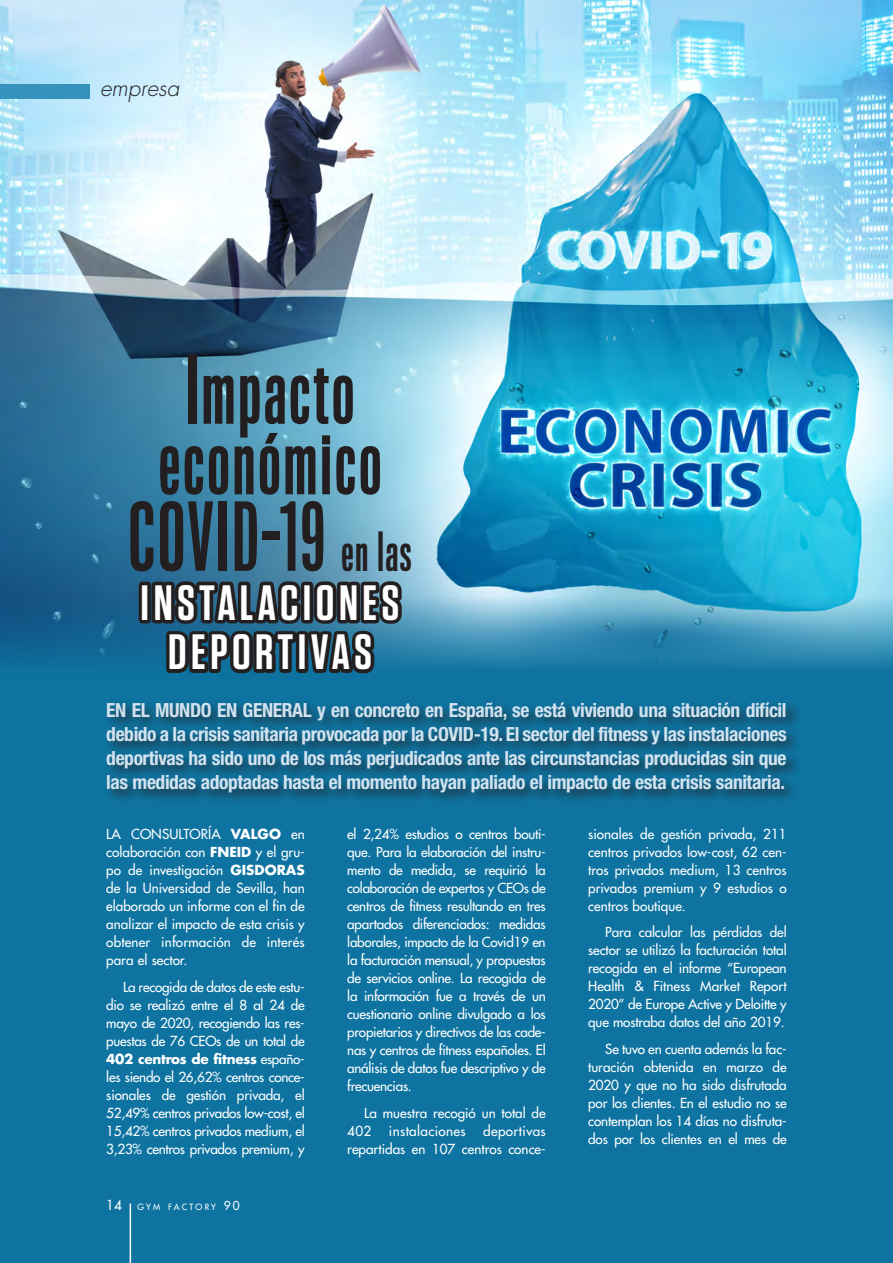
<style>
.page{position:relative;width:893px;height:1263px;background:#0e73a0}
.page>*{position:absolute;margin:0;border:0;box-sizing:border-box;transform-origin:0 0}
.HED_Sans_Style{font:86.7px/73.5px "Titling Gothic FB Skyline Standard";letter-spacing:.04em;color:#231f20;text-align:center}
.Cuerpo{font:600 49.5px/49.5px "Tungsten";letter-spacing:.09em;color:#fff;text-align:center}
.t1{font:italic 300 22.5px "Futura Std";color:#231f20}
.t2{font:700 condensed 19.5px/24px "Helvetica Neue LT Std";letter-spacing:-.02em;color:#d2e2ef;text-align:justify}
.t3{font:500 13.5px/18px "Futura Std";letter-spacing:-.01em;color:#fff;text-align:justify}
.t4{font:500 13.5px "Futura Std";letter-spacing:.025em;color:#fff}
.t5{font:500 8.4px "Futura Std";letter-spacing:.255em;color:#fff}
.s1{font-size:49.5px}
.s2{font-weight:700}
.s3{font-size:13.5px}
.s4{font-size:12px}
</style>
<div class="page">
<img style="left:0;top:0;width:893px;height:666px">
<div style="left:0;top:85px;width:90px;height:14px;background:#3691bd"></div>
<div style="left:104px;top:699px;width:697px;height:108px;background:#231f20;opacity:.75"></div>
<hr style="left:130px;top:1203px;width:1px;height:60px;background:#fff">
<div style="left:139px;top:582px;width:12px;height:41px;border:7px solid #231f20"></div>
<svg style="left:148px;top:534px;width:257px;height:140px;background:#335568"></svg>
<p class="t1" style="left:100px;top:74px;width:81px">empresa</p>
<p class="HED_Sans_Style" style="left:129px;top:356px;width:284px">Impacto económico<br>COVID-19 <span class="s1">en las</span></p>
<p class="Cuerpo" style="left:141px;top:579px;width:260px">INSTALACIONES<br>DEPORTIVAS</p>
<p class="t2" style="left:106px;top:698px;width:682px">EN EL MUNDO EN GENERAL y en concreto en España, se está viviendo una situación difícil debido a la crisis sanitaria provocada por la COVID-19. El sector del fitness y las instalaciones deportivas ha sido uno de los más perjudicados ante las circunstancias producidas sin que las medidas adoptadas hasta el momento hayan paliado el impacto de esta crisis sanitaria.</p>
<p class="t3" style="left:106px;top:825px;width:200px">LA CONSULTORÍA <span class="s2">VALGO</span> en colaboración con <span class="s2">FNEID</span> y el gru&shy;po de investigación <span class="s2">GISDORAS </span>de la Universidad de Sevilla, han elaborado un informe con el fin de analizar el impacto de esta crisis y obtener información de interés para el sector.</p>
<p class="t3" style="left:106px;top:978px;width:200px;text-indent:17px">La recogida de datos de este estu&shy;dio se realizó entre el 8 al 24 de mayo de 2020, recogiendo las res&shy;puestas de 76 CEOs de un total de <span class="s2">402 centros de fitness</span> españo&shy;les siendo el 26,62% centros conce&shy;sionales de gestión privada, el 52,49% centros privados low-cost, el 15,42% centros privados medium, el 3,23% centros privados premium, y</p>
<p class="t5" style="left:106px;top:1202px;width:135px"><span class="s3">14</span> GYM FACTORY <span class="s4">90</span></p>
<p class="t3" style="left:347px;top:825px;width:200px">el 2,24% estudios o centros bouti&shy;que. Para la elaboración del instru&shy;mento de medida, se requirió la colaboración de expertos y CEOs de centros de fitness resultando en tres apartados diferenciados: medidas laborales, impacto de la Covid19 en la facturación mensual, y propuestas de servicios online. La recogida de la información fue a través de un cuestionario online divulgado a los propietarios y directivos de las cade&shy;nas y centros de fitness españoles. El análisis de datos fue descriptivo y de frecuencias.</p>
<p class="t3" style="left:347px;top:1103px;width:200px;text-indent:17px">La muestra recogió un total de<br>402</p>
<p class="t3" style="left:347px;top:1121px;width:200px;text-align:right">deportivas<br>repartidas en 107 centros conce-</p>
<p class="t4" style="left:389px;top:1122px;width:78px">instalaciones</p>
<p class="t3" style="left:588px;top:825px;width:200px">sionales de gestión privada, 211 centros privados low-cost, 62 cen&shy;tros privados medium, 13 centros privados premium y 9 estudios o centros boutique.</p>
<p class="t3" style="left:588px;top:923px;width:200px;text-indent:17px">Para calcular las pérdidas del sector se utilizó la facturación total recogida en el informe “European Health &amp; Fitness Market Report 2020” de Europe Active y Deloitte y que mostraba datos del año 2019.</p>
<p class="t3" style="left:588px;top:1040px;width:200px;text-indent:17px">Se tuvo en cuenta además la fac&shy;turación obtenida en marzo de 2020 y que no ha sido disfrutada por los clientes. En el estudio no se contemplan los 14 días no disfruta&shy;dos por los clientes en el mes de</p>
</div>
